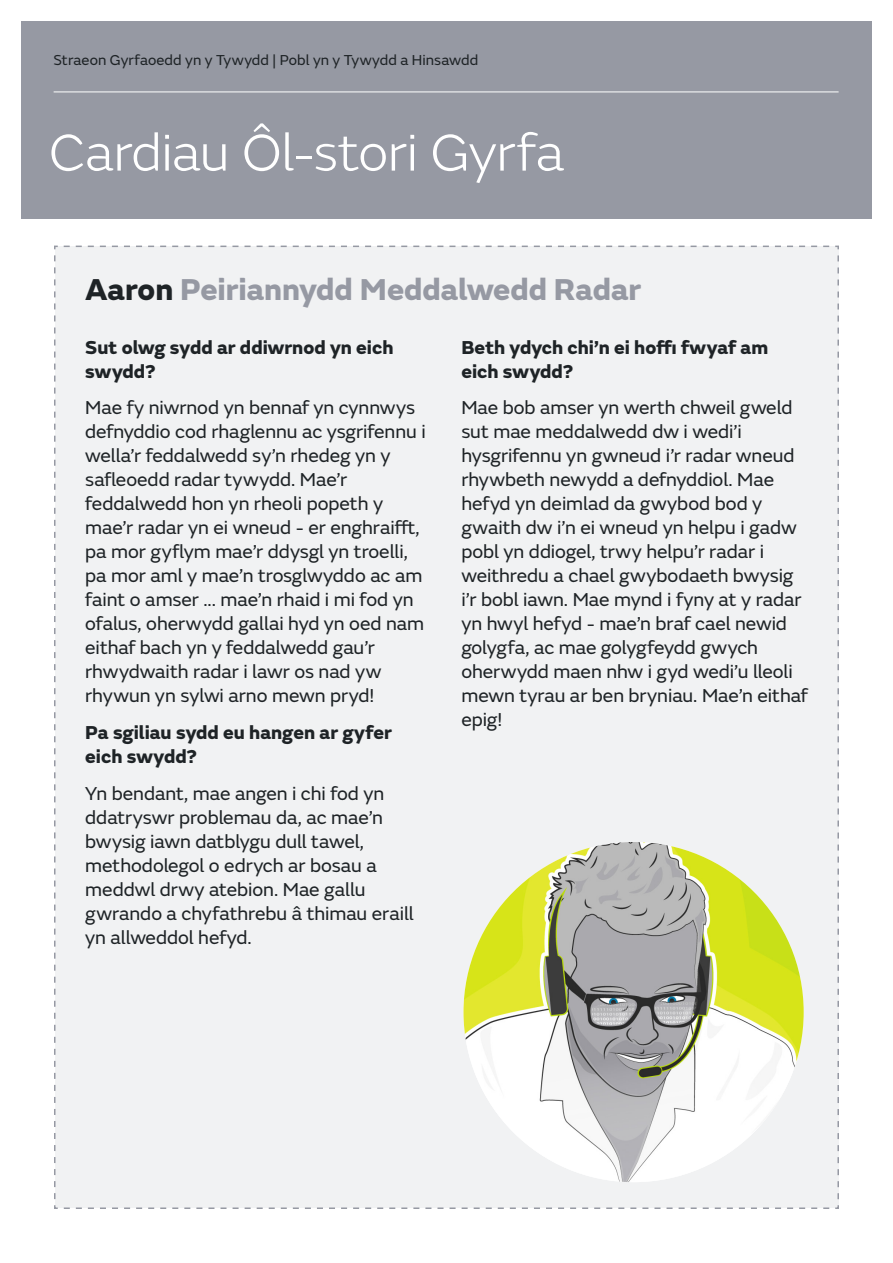
<style>
.page{position:relative;width:893px;height:1263px;background:#fff}
.page>*{position:absolute;margin:0;border:0;box-sizing:border-box;transform-origin:0 0}
.MO_Lesson_plan_title{font:300 54px "FS Emeric";letter-spacing:-.005em;color:#fff}
.MO_Lesson_plan_bulle{font:800 31.5px "FS Emeric";color:#9699a3}
.MO_Lesson_plan_bulle-2{font:19.5px/24px "FS Emeric";color:#1e2326}
.MO_Lesson_plan_bulle-3{font:800 19.5px/24px "FS Emeric";color:#1e2326}
.MO_Lesson_plan_cover{font:15px "FS Emeric";letter-spacing:.005em;color:#1e2326}
.s1{color:#1e2326}
</style>
<div class="page">
<div style="left:54px;top:245px;width:785px;height:964px;background:#f1f2f3"></div>
<div style="left:21px;top:21px;width:850px;height:198px;background:#9699a3"></div>
<hr style="left:54px;top:92px;width:785px;height:1px;background:#fff">
<img style="left:463px;top:842px;width:341px;height:340px;border-radius:170px">
<p class="MO_Lesson_plan_cover" style="left:54px;top:49px;width:426px">Straeon Gyrfaoedd yn y Tywydd | Pobl yn y Tywydd a Hinsawdd</p>
<p class="MO_Lesson_plan_title" style="left:49px;top:116px;width:517px">Cardiau Ôl-stori Gyrfa</p>
<p class="MO_Lesson_plan_bulle" style="left:85px;top:264px;width:557px"><span class="s1">Aaron</span> Peiriannydd Meddalwedd Radar</p>
<p class="MO_Lesson_plan_bulle-3" style="left:85px;top:334px;width:310px">Sut olwg sydd ar ddiwrnod yn eich swydd?</p>
<p class="MO_Lesson_plan_bulle-2" style="left:85px;top:395px;width:342px">Mae fy niwrnod yn bennaf yn cynnwys defnyddio cod rhaglennu ac ysgrifennu i wella’r feddalwedd sy’n rhedeg yn y safleoedd radar tywydd. Mae’r feddalwedd hon yn rheoli popeth y mae’r radar yn ei wneud - er enghraifft, pa mor gyflym mae’r ddysgl yn troelli, pa mor aml y mae’n trosglwyddo ac am faint o amser ... mae’n rhaid i mi fod yn ofalus, oherwydd gallai hyd yn oed nam eithaf bach yn y feddalwedd gau’r rhwydwaith radar i lawr os nad yw rhywun yn sylwi arno mewn pryd!</p>
<p class="MO_Lesson_plan_bulle-3" style="left:85px;top:719px;width:308px">Pa sgiliau sydd eu hangen ar gyfer eich swydd?</p>
<p class="MO_Lesson_plan_bulle-2" style="left:85px;top:780px;width:330px">Yn bendant, mae angen i chi fod yn ddatryswr problemau da, ac mae’n bwysig iawn datblygu dull tawel, methodolegol o edrych ar bosau a meddwl drwy atebion. Mae gallu gwrando a chyfathrebu â thimau eraill yn allweddol hefyd.</p>
<p class="MO_Lesson_plan_bulle-3" style="left:461px;top:334px;width:308px">Beth ydych chi’n ei hoffi fwyaf am eich swydd?</p>
<p class="MO_Lesson_plan_bulle-2" style="left:461px;top:395px;width:348px">Mae bob amser yn werth chweil gweld sut mae meddalwedd dw i wedi’i hysgrifennu yn gwneud i’r radar wneud rhywbeth newydd a defnyddiol. Mae hefyd yn deimlad da gwybod bod y gwaith dw i’n ei wneud yn helpu i gadw pobl yn ddiogel, trwy helpu’r radar i weithredu a chael gwybodaeth bwysig i’r bobl iawn. Mae mynd i fyny at y radar yn hwyl hefyd - mae’n braf cael newid golygfa, ac mae golygfeydd gwych oherwydd maen nhw i gyd wedi’u lleoli mewn tyrau ar ben bryniau. Mae’n eithaf epig!</p>
</div>
